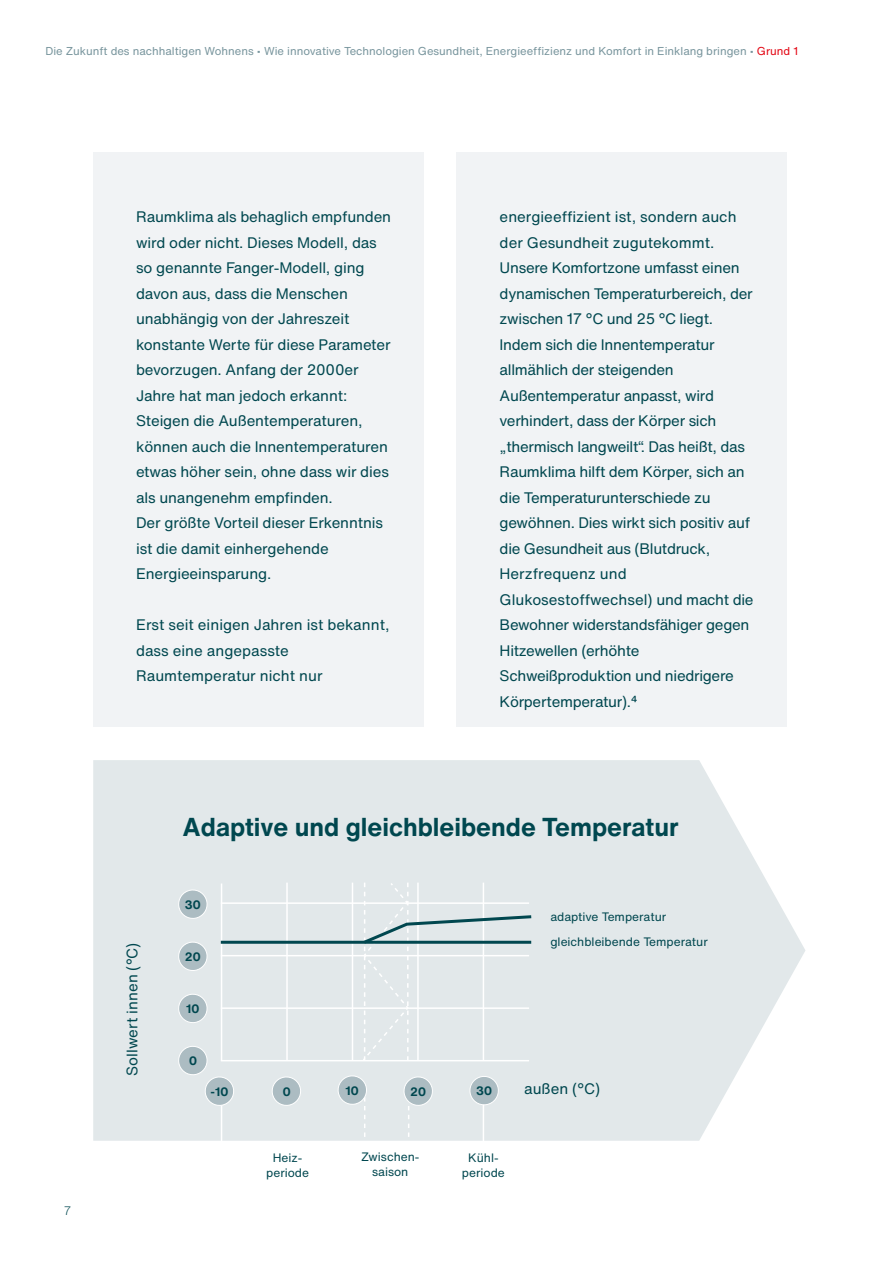
<style>
.page{position:relative;width:893px;height:1263px;background:#fff}
.page>*{position:absolute;margin:0;border:0;box-sizing:border-box;transform-origin:0 0}
.t1{font:700 25.5px "Helvetica Now Text";color:#00474f}
.t2{font:15px/25.5px "Helvetica Now Text";letter-spacing:-.01em;color:#00474f}
.t3{font:12px/15px "Helvetica Now Text";color:#00474f;text-align:center}
.t4{font:700 12px "Helvetica Now Text";color:#00474f}
.t5{font:300 12px "Helvetica Now Text";color:#00474f}
.t6{font:11.25px "Helvetica Now Text";color:#78959d}
.s1{color:#e30613}
</style>
<div class="page">
<div style="left:93px;top:152px;width:330px;height:574px;background:#f1f3f5"></div>
<div style="left:456px;top:152px;width:331px;height:574px;background:#f1f3f5"></div>
<svg style="left:93px;top:760px;width:712px;height:381px;background:#e4eaeb"></svg>
<hr style="left:221px;top:1088px;width:1px;height:175px;background:#fff">
<hr style="left:483px;top:1088px;width:1px;height:175px;background:#fff">
<hr style="left:221px;top:883px;width:1px;height:178px;background:#fff">
<hr style="left:286px;top:882px;width:2px;height:179px;background:#fff">
<hr style="left:352px;top:882px;width:1px;height:179px;background:#fff">
<hr style="left:221px;top:955px;width:308px;height:1px;background:#fff">
<hr style="left:221px;top:1007px;width:308px;height:2px;background:#fff">
<hr style="left:221px;top:902px;width:308px;height:2px;background:#fff">
<hr style="left:221px;top:1060px;width:308px;height:1px;background:#fff">
<svg style="left:177px;top:992px;width:31px;height:32px"></svg>
<svg style="left:177px;top:888px;width:31px;height:32px"></svg>
<svg style="left:468px;top:1074px;width:31px;height:33px"></svg>
<svg style="left:177px;top:940px;width:31px;height:32px"></svg>
<svg style="left:402px;top:1075px;width:31px;height:66px;background:#d4dcdf"></svg>
<svg style="left:336px;top:1074px;width:32px;height:67px;background:#d4dde0"></svg>
<svg style="left:270px;top:1075px;width:32px;height:32px"></svg>
<svg style="left:177px;top:1044px;width:58px;height:63px;background:#d2dbde"></svg>
<hr style="left:221px;top:941px;width:310px;height:3px;background:#00474f">
<svg style="left:360px;top:881px;width:174px;height:181px;background:#dce4e6"></svg>
<p class="t6" style="left:45px;top:43px;width:754px">Die Zukunft des nachhaltigen Wohnens • Wie innovative Technologien Gesundheit, Energieeffizienz und Komfort in Einklang bringen • <span class="s1">Grund 1</span></p>
<p class="t2" style="left:136px;top:204px;width:257px">Raumklima als behaglich empfunden wird oder nicht. Dieses Modell, das so genannte Fanger-Modell, ging davon aus, dass die Menschen unabhängig von der Jahreszeit konstante Werte für diese Parameter bevorzugen. Anfang der 2000er<br>Jahre hat man jedoch erkannt:<br>Steigen die Außentemperaturen, können auch die Innentemperaturen etwas höher sein, ohne dass wir dies als unangenehm empfinden.<br>Der größte Vorteil dieser Erkenntnis ist die damit einhergehende<br>Energieeinsparung.</p>
<p class="t2" style="left:136px;top:612px;width:255px">Erst seit einigen Jahren ist bekannt, dass eine angepasste<br>Raumtemperatur nicht nur</p>
<p class="t2" style="left:500px;top:204px;width:255px">energieeffizient ist, sondern auch der Gesundheit zugutekommt.<br>Unsere Komfortzone umfasst einen dynamischen Temperaturbereich, der zwischen 17 °C und 25 °C liegt.<br>Indem sich die Innentemperatur allmählich der steigenden<br>Außentemperatur anpasst, wird verhindert, dass der Körper sich „thermisch langweilt“. Das heißt, das<br>Raumklima hilft dem Körper, sich an die Temperaturunterschiede zu gewöhnen. Dies wirkt sich positiv auf die Gesundheit aus (Blutdruck,<br>Herzfrequenz und<br>Glukosestoffwechsel) und macht die<br>Bewohner widerstandsfähiger gegen<br>Hitzewellen (erhöhte<br>Schweißproduktion und niedrigere<br>Körpertemperatur).4</p>
<h1 class="t1" style="left:183px;top:807px;width:498px">Adaptive und gleichbleibende Temperatur</h1>
<p class="t5" style="left:64px;top:1201px;width:9px">7</p>
<p class="t2" style="left:119px;top:1075px;width:134px;rotate:-90deg">Sollwert innen (°C)</p>
<p class="t4" style="left:185px;top:895px;width:17px">30</p>
<p class="t4" style="left:185px;top:947px;width:17px">20</p>
<p class="t4" style="left:186px;top:999px;width:15px">10</p>
<p class="t4" style="left:189px;top:1052px;width:9px">0</p>
<p class="t4" style="left:211px;top:1082px;width:19px">-10</p>
<p class="t4" style="left:283px;top:1082px;width:9px">0</p>
<p class="t4" style="left:345px;top:1081px;width:15px">10</p>
<p class="t4" style="left:410px;top:1082px;width:17px">20</p>
<p class="t3" style="left:550px;top:904px;width:159px;line-height:25.5px;text-align:left">adaptive Temperatur gleichbleibende Temperatur</p>
<p class="t4" style="left:476px;top:1082px;width:17px">30</p>
<p class="t2" style="left:524px;top:1075px;width:78px">außen (°C)</p>
<p class="t3" style="left:266px;top:1150px;width:44px">Heiz&shy;periode</p>
<p class="t3" style="left:361px;top:1148px;width:60px">Zwischen&shy;saison</p>
<p class="t3" style="left:462px;top:1150px;width:44px">Kühl&shy;periode</p>
</div>
